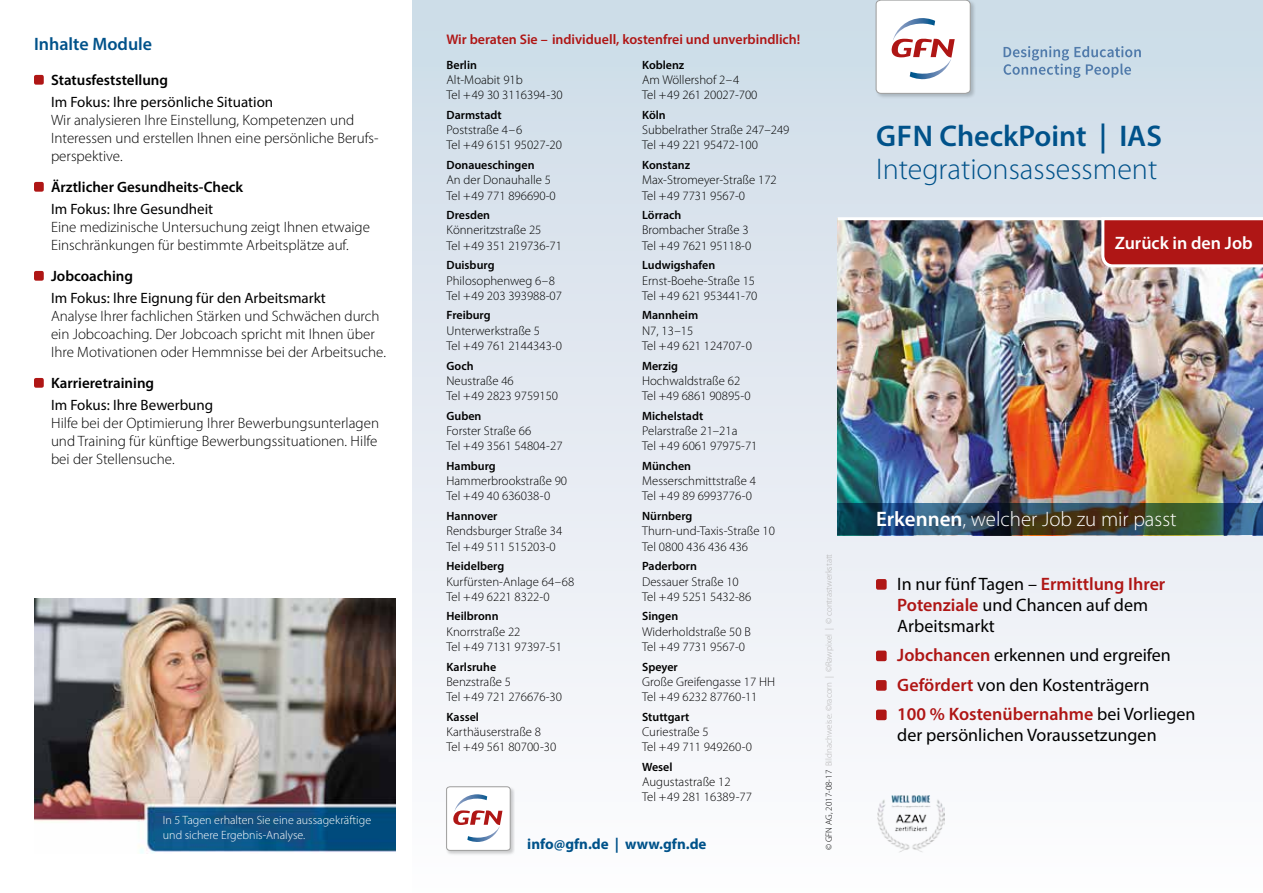
<style>
.page{position:relative;width:1263px;height:893px;background:#fff}
.page>*{position:absolute;margin:0;border:0;box-sizing:border-box;transform-origin:0 0}
.t1{font:300 30px "Myriad Pro";color:#00528a}
.t2{font:600 30px "Myriad Pro";color:#00528a}
.t3{font:300 21px "Myriad Pro";color:#fff}
.t4{font:18px/21px "Myriad Pro";color:#000}
.t5{font:600 18px "Myriad Pro";color:#fff}
.t6{font:600 18px "Myriad Pro";color:#00528a}
.t7{font:300 15px/18px "Myriad Pro";color:#000}
.t8{font:15px "Myriad Pro";color:#000}
.t9{font:600 15px "Myriad Pro";color:#000}
.t10{font:700 15px "Myriad Pro";color:#00528a}
.t11{font:600 13.95px "Myriad Pro";color:#af1615}
.t12{font:300 12.75px/15.3px "Myriad Pro";color:#000}
.t13{font:600 12px "Myriad Pro";color:#000}
.t14{font:300 12px/15px "Myriad Pro";color:#fff}
.t15{font:300 9px "Myriad Pro";color:#b3b2b2}
.s1{color:#000}
.s2{font-weight:600}
.s3{font-weight:600;color:#af1615}
</style>
<div class="page">
<div style="left:412px;top:0;width:851px;height:893px;background:linear-gradient(to bottom,#cddbe7,#fefcfe)"></div>
<img style="left:838px;top:220px;width:425px;height:283px">
<div style="left:876px;top:579px;width:11px;height:11px;background:#af1615;border-radius:2px"></div>
<div style="left:876px;top:651px;width:11px;height:10px;background:#af1615;border-radius:2px"></div>
<div style="left:876px;top:680px;width:11px;height:11px;background:#af1615;border-radius:2px"></div>
<div style="left:876px;top:710px;width:11px;height:10px;background:#af1615;border-radius:2px"></div>
<div style="left:34px;top:75px;width:10px;height:10px;background:#af1615;border-radius:2px"></div>
<div style="left:34px;top:182px;width:10px;height:10px;background:#af1615;border-radius:2px"></div>
<div style="left:34px;top:271px;width:10px;height:10px;background:#af1615;border-radius:2px"></div>
<div style="left:34px;top:378px;width:10px;height:10px;background:#af1615;border-radius:2px"></div>
<hr style="left:838px;top:217px;width:425px;height:3px;background:#fff">
<svg style="left:1100px;top:216px;width:163px;height:53px;background:#ba3f3e"></svg>
<svg style="left:838px;top:503px;width:425px;height:32px;background:#2f494d"></svg>
<svg style="left:1003px;top:46px;width:138px;height:32px;background:#b0c6da"></svg>
<div style="left:875px;top:0;width:101px;height:99px;background:#000;opacity:.2"></div>
<svg style="left:876px;top:0;width:94px;height:94px"></svg>
<img style="left:876px;top:794px;width:68px;height:58px">
<img style="left:34px;top:598px;width:362px;height:255px">
<div style="left:445px;top:786px;width:70px;height:69px;background:#000;opacity:.2"></div>
<svg style="left:446px;top:787px;width:64px;height:63px"></svg>
<h3 class="t6" style="left:34px;top:32px;width:120px">Inhalte Module</h3>
<p class="t9" style="left:51px;top:70px;width:119px">Statusfeststellung</p>
<p class="t8" style="left:51px;top:93px;width:224px">Im Fokus: Ihre persönliche Situation</p>
<p class="t7" style="left:51px;top:111px;width:329px">Wir analysieren Ihre Einstellung, Kompetenzen und<br>Interessen und erstellen Ihnen eine persönliche Berufs&shy;perspektive.</p>
<p class="t9" style="left:51px;top:177px;width:194px">Ärztlicher Gesundheits-Check</p>
<p class="t8" style="left:51px;top:200px;width:164px">Im Fokus: Ihre Gesundheit</p>
<p class="t7" style="left:51px;top:218px;width:321px">Eine medizinische Untersuchung zeigt Ihnen etwaige<br>Einschränkungen für bestimmte Arbeitsplätze auf.</p>
<p class="t9" style="left:51px;top:266px;width:84px">Jobcoaching</p>
<p class="t8" style="left:51px;top:289px;width:276px">Im Fokus: Ihre Eignung für den Arbeitsmarkt</p>
<p class="t7" style="left:51px;top:307px;width:336px">Analyse Ihrer fachlichen Stärken und Schwächen durch ein Jobcoaching. Der Jobcoach spricht mit Ihnen über<br>Ihre Motivationen oder Hemmnisse bei der Arbeitsuche.</p>
<p class="t9" style="left:51px;top:373px;width:105px">Karrieretraining</p>
<p class="t8" style="left:51px;top:396px;width:164px">Im Fokus: Ihre Bewerbung</p>
<p class="t7" style="left:51px;top:414px;width:330px;text-align:justify">Hilfe bei der Optimierung Ihrer Bewerbungsunterlagen und Training für künftige Bewerbungssituationen. Hilfe bei der Stellensuche.</p>
<p class="t14" style="left:163px;top:813px;width:210px">In 5 Tagen erhalten Sie eine aussagekräftige und sichere Ergebnis-Analyse.</p>
<p class="t11" style="left:446px;top:31px;width:355px">Wir beraten Sie – individuell, kostenfrei und unverbindlich!</p>
<p class="t13" style="left:446px;top:57px;width:32px">Berlin</p>
<p class="t12" style="left:446px;top:72px;width:118px">Alt-Moabit 91b<br>Tel +49 30 3116394-30</p>
<p class="t13" style="left:446px;top:107px;width:57px">Darmstadt</p>
<p class="t12" style="left:446px;top:122px;width:117px">Poststraße 4–6<br>Tel +49 6151 95027-20</p>
<p class="t13" style="left:446px;top:157px;width:90px">Donaueschingen</p>
<p class="t12" style="left:446px;top:173px;width:111px">An der Donauhalle 5<br>Tel +49 771 896690-0</p>
<p class="t13" style="left:446px;top:207px;width:45px">Dresden</p>
<p class="t12" style="left:446px;top:223px;width:117px">Könneritzstraße 25<br>Tel +49 351 219736-71</p>
<p class="t13" style="left:446px;top:258px;width:50px">Duisburg</p>
<p class="t12" style="left:446px;top:273px;width:117px">Philosophenweg 6–8<br>Tel +49 203 393988-07</p>
<p class="t13" style="left:446px;top:308px;width:46px">Freiburg</p>
<p class="t12" style="left:446px;top:323px;width:117px">Unterwerkstraße 5<br>Tel +49 761 2144343-0</p>
<p class="t13" style="left:446px;top:358px;width:29px">Goch</p>
<p class="t12" style="left:446px;top:373px;width:113px">Neustraße 46<br>Tel +49 2823 9759150</p>
<p class="t13" style="left:446px;top:408px;width:36px">Guben</p>
<p class="t12" style="left:446px;top:423px;width:118px">Forster Straße 66<br>Tel +49 3561 54804-27</p>
<p class="t13" style="left:446px;top:458px;width:51px">Hamburg</p>
<p class="t12" style="left:446px;top:473px;width:122px">Hammerbrookstraße 90<br>Tel +49 40 636038-0</p>
<p class="t13" style="left:446px;top:508px;width:52px">Hannover</p>
<p class="t12" style="left:446px;top:524px;width:117px">Rendsburger Straße 34<br>Tel +49 511 515203-0</p>
<p class="t13" style="left:446px;top:558px;width:59px">Heidelberg</p>
<p class="t12" style="left:446px;top:574px;width:129px">Kurfürsten-Anlage 64–68<br>Tel +49 6221 8322-0</p>
<p class="t13" style="left:446px;top:609px;width:54px">Heilbronn</p>
<p class="t12" style="left:446px;top:624px;width:117px">Knorrstraße 22<br>Tel +49 7131 97397-51</p>
<p class="t13" style="left:446px;top:659px;width:51px">Karlsruhe</p>
<p class="t12" style="left:446px;top:674px;width:117px">Benzstraße 5<br>Tel +49 721 276676-30</p>
<p class="t13" style="left:446px;top:709px;width:34px">Kassel</p>
<p class="t12" style="left:446px;top:724px;width:111px">Karthäuserstraße 8<br>Tel +49 561 80700-30</p>
<p class="t13" style="left:642px;top:57px;width:44px">Koblenz</p>
<p class="t12" style="left:642px;top:72px;width:117px">Am Wöllershof 2–4<br>Tel +49 261 20027-700</p>
<p class="t13" style="left:642px;top:107px;width:25px">Köln</p>
<p class="t12" style="left:642px;top:122px;width:149px">Subbelrather Straße 247–249<br>Tel +49 221 95472-100</p>
<p class="t13" style="left:642px;top:157px;width:50px">Konstanz</p>
<p class="t12" style="left:642px;top:173px;width:136px">Max-Stromeyer-Straße 172<br>Tel +49 7731 9567-0</p>
<p class="t13" style="left:642px;top:207px;width:41px">Lörrach</p>
<p class="t12" style="left:642px;top:223px;width:111px">Brombacher Straße 3<br>Tel +49 7621 95118-0</p>
<p class="t13" style="left:642px;top:258px;width:75px">Ludwigshafen</p>
<p class="t12" style="left:642px;top:273px;width:117px">Ernst-Boehe-Straße 15<br>Tel +49 621 953441-70</p>
<p class="t13" style="left:642px;top:308px;width:58px">Mannheim</p>
<p class="t12" style="left:642px;top:323px;width:111px">N7, 13–15<br>Tel +49 621 124707-0</p>
<p class="t13" style="left:642px;top:358px;width:37px">Merzig</p>
<p class="t12" style="left:642px;top:373px;width:110px">Hochwaldstraße 62<br>Tel +49 6861 90895-0</p>
<p class="t13" style="left:642px;top:408px;width:63px">Michelstadt</p>
<p class="t12" style="left:642px;top:423px;width:117px">Pelarstraße 21–21a<br>Tel +49 6061 97975-71</p>
<p class="t13" style="left:642px;top:458px;width:50px">München</p>
<p class="t12" style="left:642px;top:473px;width:115px">Messerschmittstraße 4<br>Tel +49 89 6993776-0</p>
<p class="t13" style="left:642px;top:508px;width:52px">Nürnberg</p>
<p class="t12" style="left:642px;top:524px;width:134px">Thurn-und-Taxis-Straße 10<br>Tel 0800 436 436 436</p>
<p class="t13" style="left:642px;top:558px;width:56px">Paderborn</p>
<p class="t12" style="left:642px;top:574px;width:111px">Dessauer Straße 10<br>Tel +49 5251 5432-86</p>
<p class="t13" style="left:642px;top:609px;width:38px">Singen</p>
<p class="t12" style="left:642px;top:624px;width:110px">Widerholdstraße 50 B<br>Tel +49 7731 9567-0</p>
<p class="t13" style="left:642px;top:659px;width:37px">Speyer</p>
<p class="t12" style="left:642px;top:674px;width:135px">Große Greifengasse 17 HH<br>Tel +49 6232 87760-11</p>
<p class="t13" style="left:642px;top:709px;width:49px">Stuttgart</p>
<p class="t12" style="left:642px;top:724px;width:111px">Curiestraße 5<br>Tel +49 711 949260-0</p>
<p class="t13" style="left:642px;top:759px;width:32px">Wesel</p>
<p class="t12" style="left:642px;top:774px;width:111px">Augustastraße 12<br>Tel +49 281 16389-77</p>
<p class="t10" style="left:527px;top:834px;width:181px">info@gfn.de | www.gfn.de</p>
<p class="t15" style="left:824px;top:850px;width:298px;rotate:-90deg"><span class="s1">© GFN AG, 2017-08-17</span> Bildnachweise: ©racorn | ©Rawpixel | © contrastwerkstatt</p>
<h1 class="t2" style="left:876px;top:117px;width:287px">GFN CheckPoint | IAS</h1>
<h1 class="t1" style="left:876px;top:152px;width:283px">Integrationsassessment</h1>
<h3 class="t5" style="left:1115px;top:232px;width:140px">Zurück in den Job</h3>
<h2 class="t3" style="left:876px;top:507px;width:302px"><span class="s2">Erkennen</span>, welcher Job zu mir passt</h2>
<h3 class="t4" style="left:897px;top:573px;width:270px">In nur fünf Tagen – <span class="s3">Ermittlung Ihrer<br>Potenziale</span> und Chancen auf dem<br>Arbeitsmarkt</h3>
<h3 class="t4" style="left:897px;top:640px;width:300px;line-height:29.5px"><span class="s3">Jobchancen</span> erkennen und ergreifen<br><span class="s3">Gefördert</span> von den Kostenträgern<br><span class="s3">100 % Kostenübernahme</span> bei Vorliegen</h3>
<h3 class="t4" style="left:897px;top:724px;width:261px">der persönlichen Voraussetzungen</h3>
</div>
